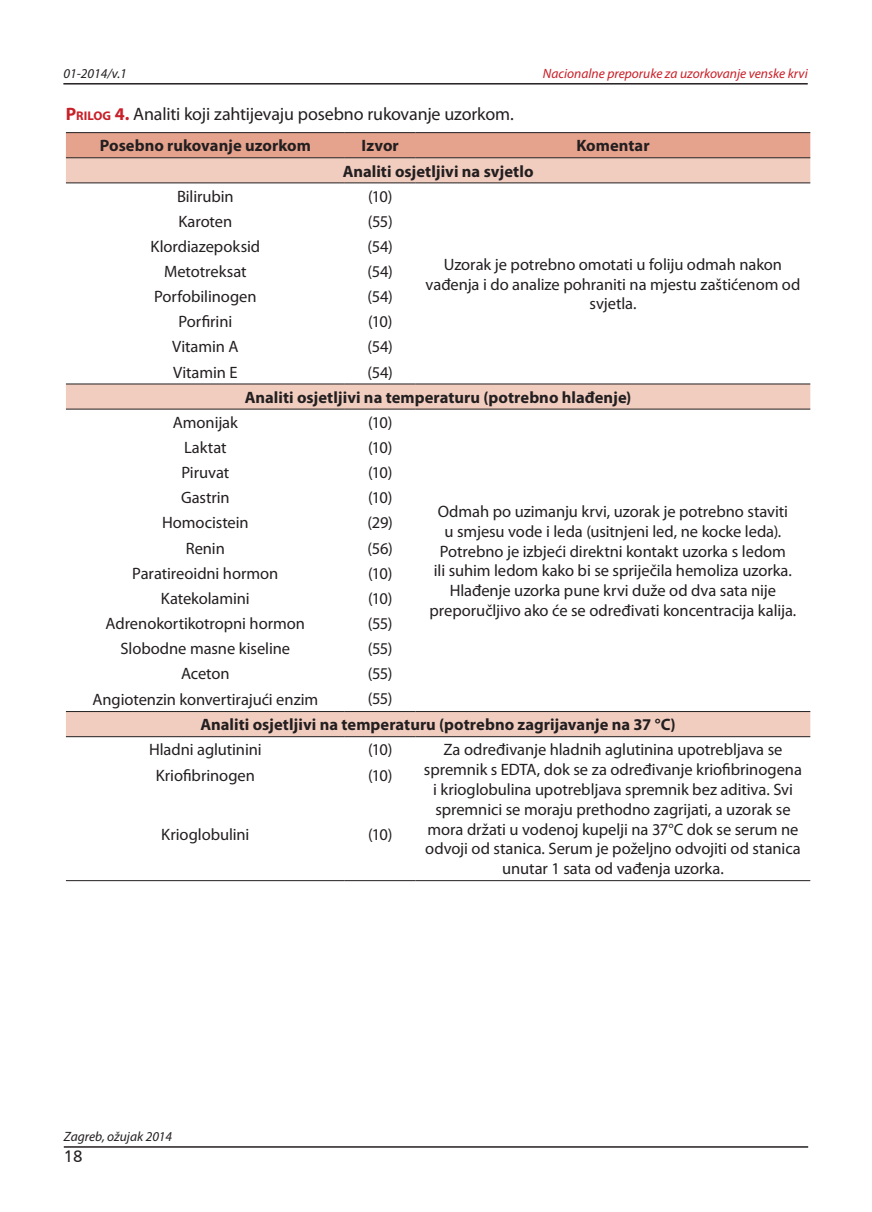
<style>
.page{position:relative;width:872px;height:1212px;background:#fff}
.page>*{position:absolute;margin:0;border:0;box-sizing:border-box;transform-origin:0 0}
.t1{font:18px "Myriad Pro";letter-spacing:-.01em;color:#231f20}
.t2{font:16.5px/19.8px "Myriad Pro";letter-spacing:-.005em;color:#231f20;text-align:center}
.t3{font:700 16.5px "Myriad Pro";color:#231f20}
.t4{font:16.5px "Humanist 777 BT Roman B";color:#231f20}
.t5{font:italic 13.5px "Myriad Pro";color:#c82028}
.t6{font:italic 13.5px "Myriad Pro";color:#231f20}
.s1{font-weight:700;color:#c82028}
.s2{font-weight:700;font-size:12.6px;color:#c82028}
</style>
<div class="page">
<hr style="left:64px;top:1146px;width:744px;height:2px;background:#231f20">
<hr style="left:63px;top:83px;width:744px;height:2px;background:#231f20">
<div style="left:66px;top:133px;width:744px;height:24px;background:#e5a28d"></div>
<svg style="left:66px;top:158px;width:744px;height:578px"></svg>
<hr style="left:66px;top:132px;width:279px;height:1px;background:#231f20">
<hr style="left:345px;top:132px;width:71px;height:1px;background:#231f20">
<hr style="left:416px;top:132px;width:394px;height:1px;background:#231f20">
<hr style="left:66px;top:157px;width:279px;height:1px;background:#231f20">
<hr style="left:345px;top:157px;width:71px;height:1px;background:#231f20">
<hr style="left:416px;top:157px;width:394px;height:1px;background:#231f20">
<hr style="left:66px;top:182px;width:279px;height:1px;background:#231f20">
<hr style="left:345px;top:182px;width:71px;height:1px;background:#231f20">
<hr style="left:416px;top:182px;width:394px;height:1px;background:#231f20">
<hr style="left:66px;top:384px;width:279px;height:1px;background:#231f20">
<hr style="left:345px;top:384px;width:71px;height:1px;background:#231f20">
<hr style="left:416px;top:384px;width:394px;height:1px;background:#231f20">
<hr style="left:66px;top:409px;width:279px;height:1px;background:#231f20">
<hr style="left:345px;top:409px;width:71px;height:1px;background:#231f20">
<hr style="left:416px;top:409px;width:394px;height:1px;background:#231f20">
<hr style="left:66px;top:711px;width:279px;height:1px;background:#231f20">
<hr style="left:345px;top:711px;width:71px;height:1px;background:#231f20">
<hr style="left:416px;top:711px;width:394px;height:1px;background:#231f20">
<hr style="left:66px;top:736px;width:279px;height:1px;background:#231f20">
<hr style="left:345px;top:736px;width:71px;height:1px;background:#231f20">
<hr style="left:416px;top:736px;width:394px;height:1px;background:#231f20">
<hr style="left:66px;top:880px;width:279px;height:1px;background:#231f20">
<hr style="left:345px;top:880px;width:71px;height:1px;background:#231f20">
<hr style="left:416px;top:880px;width:394px;height:1px;background:#231f20">
<p class="t6" style="left:63px;top:65px;width:65px">01-2014/v.1</p>
<p class="t5" style="left:543px;top:65px;width:266px">Nacionalne preporuke za uzorkovanje venske krvi</p>
<p class="t1" style="left:66px;top:103px;width:449px"><span class="s1">P</span><span class="s2">rilog</span> <span class="s1">4.</span> Analiti koji zahtijevaju posebno rukovanje uzorkom.</p>
<p class="t3" style="left:100px;top:135px;width:213px">Posebno rukovanje uzorkom</p>
<p class="t3" style="left:362px;top:135px;width:39px">Izvor</p>
<p class="t3" style="left:576px;top:135px;width:75px">Komentar</p>
<p class="t3" style="left:343px;top:160px;width:192px">Analiti osjetljivi na svjetlo</p>
<p class="t2" style="left:177px;top:186px;width:58px">Bilirubin</p>
<p class="t2" style="left:368px;top:186px;width:26px">(10)</p>
<p class="t2" style="left:178px;top:211px;width:55px">Karoten</p>
<p class="t2" style="left:368px;top:211px;width:26px">(55)</p>
<p class="t2" style="left:151px;top:236px;width:111px">Klordiazepoksid</p>
<p class="t2" style="left:367px;top:236px;width:27px">(54)</p>
<p class="t2" style="left:164px;top:261px;width:84px">Metotreksat</p>
<p class="t2" style="left:367px;top:261px;width:27px">(54)</p>
<p class="t2" style="left:154px;top:286px;width:104px">Porfobilinogen</p>
<p class="t2" style="left:367px;top:286px;width:27px">(54)</p>
<p class="t2" style="left:178px;top:312px;width:55px">Porfirini</p>
<p class="t2" style="left:368px;top:312px;width:26px">(10)</p>
<p class="t2" style="left:172px;top:337px;width:68px">Vitamin A</p>
<p class="t2" style="left:367px;top:337px;width:27px">(54)</p>
<p class="t2" style="left:173px;top:362px;width:66px">Vitamin E</p>
<p class="t2" style="left:367px;top:362px;width:27px">(54)</p>
<p class="t3" style="left:245px;top:386px;width:388px">Analiti osjetljivi na temperaturu (potrebno hlađenje)</p>
<p class="t2" style="left:173px;top:412px;width:66px">Amonijak</p>
<p class="t2" style="left:368px;top:412px;width:26px">(10)</p>
<p class="t2" style="left:425px;top:254px;width:376px">Uzorak je potrebno omotati u foliju odmah nakon vađenja i do analize pohraniti na mjestu zaštićenom od svjetla.</p>
<p class="t2" style="left:184px;top:437px;width:44px">Laktat</p>
<p class="t2" style="left:368px;top:437px;width:26px">(10)</p>
<p class="t2" style="left:181px;top:462px;width:49px">Piruvat</p>
<p class="t2" style="left:368px;top:462px;width:26px">(10)</p>
<p class="t2" style="left:181px;top:487px;width:50px">Gastrin</p>
<p class="t2" style="left:368px;top:487px;width:26px">(10)</p>
<p class="t2" style="left:162px;top:513px;width:88px">Homocistein</p>
<p class="t2" style="left:367px;top:513px;width:27px">(29)</p>
<p class="t2" style="left:186px;top:538px;width:41px">Renin</p>
<p class="t2" style="left:367px;top:538px;width:27px">(56)</p>
<p class="t2" style="left:132px;top:563px;width:148px">Paratireoidni hormon</p>
<p class="t2" style="left:368px;top:563px;width:26px">(10)</p>
<p class="t2" style="left:161px;top:588px;width:90px">Katekolamini</p>
<p class="t2" style="left:368px;top:588px;width:26px">(10)</p>
<p class="t2" style="left:106px;top:613px;width:201px">Adrenokortikotropni hormon</p>
<p class="t2" style="left:368px;top:613px;width:26px">(55)</p>
<p class="t2" style="left:120px;top:638px;width:171px">Slobodne masne kiseline</p>
<p class="t2" style="left:368px;top:638px;width:26px">(55)</p>
<p class="t2" style="left:181px;top:663px;width:50px">Aceton</p>
<p class="t2" style="left:368px;top:663px;width:26px">(55)</p>
<p class="t2" style="left:92px;top:689px;width:227px">Angiotenzin konvertirajući enzim</p>
<p class="t2" style="left:368px;top:689px;width:26px">(55)</p>
<p class="t3" style="left:200px;top:714px;width:477px">Analiti osjetljivi na temperaturu (potrebno zagrijavanje na 37 °C)</p>
<p class="t2" style="left:149px;top:740px;width:114px">Hladni aglutinini</p>
<p class="t2" style="left:368px;top:740px;width:26px">(10)</p>
<p class="t2" style="left:424px;top:740px;width:379px">Za određivanje hladnih aglutinina upotrebljava se spremnik s EDTA, dok se za određivanje kriofibrinogena i krioglobulina upotrebljava spremnik bez aditiva. Svi spremnici se moraju prethodno zagrijati, a uzorak se mora držati u vodenoj kupelji na 37°C dok se serum ne odvoji od stanica. Serum je poželjno odvojiti od stanica unutar 1 sata od vađenja uzorka.</p>
<p class="t2" style="left:429px;top:501px;width:368px">Odmah po uzimanju krvi, uzorak je potrebno staviti<br>u smjesu vode i leda (usitnjeni led, ne kocke leda).<br>Potrebno je izbjeći direktni kontakt uzorka s ledom<br>ili suhim ledom kako bi se spriječila hemoliza uzorka.<br>Hlađenje uzorka pune krvi duže od dva sata nije preporučljivo ako će se određivati koncentracija kalija.</p>
<p class="t2" style="left:156px;top:765px;width:101px">Kriofibrinogen</p>
<p class="t2" style="left:368px;top:765px;width:26px">(10)</p>
<p class="t2" style="left:161px;top:824px;width:90px">Krioglobulini</p>
<p class="t2" style="left:368px;top:824px;width:26px">(10)</p>
<p class="t6" style="left:64px;top:1128px;width:110px">Zagreb, ožujak 2014</p>
<p class="t4" style="left:64px;top:1146px;width:20px">18</p>
</div>
